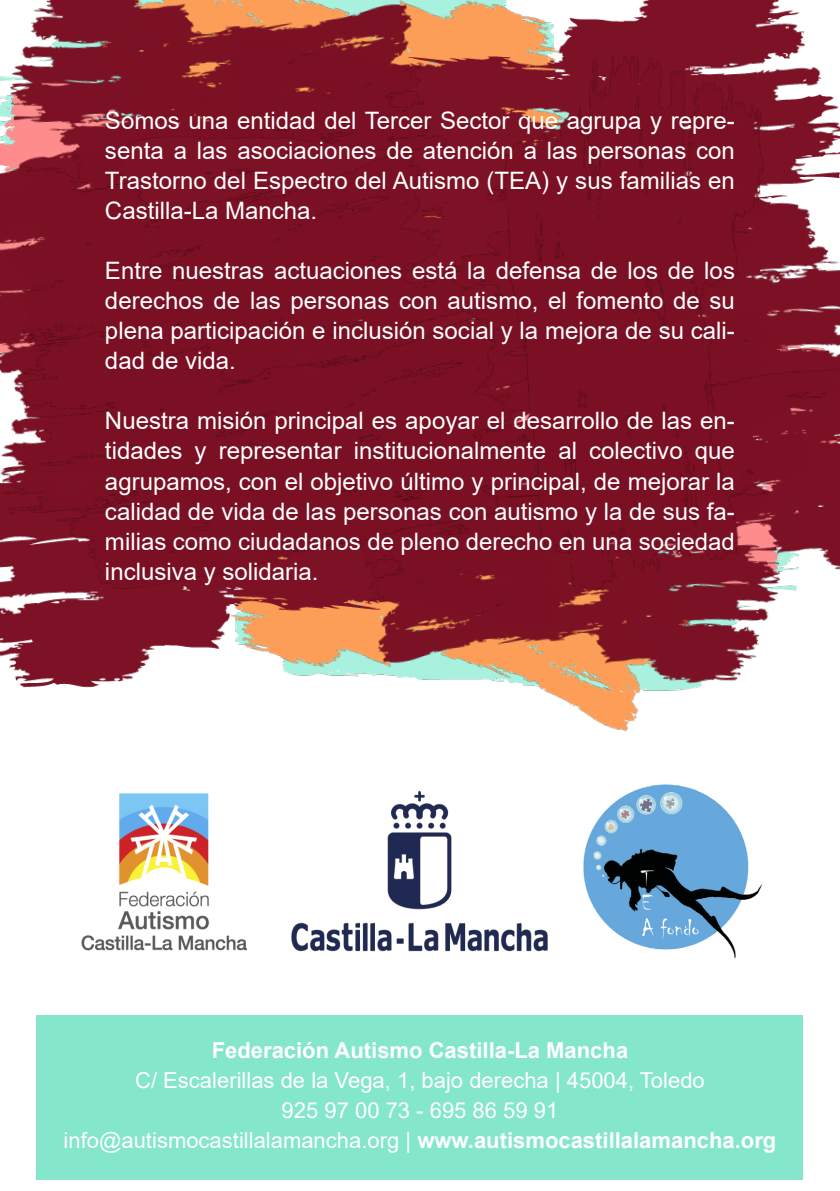
<style>
.page{position:relative;width:840px;height:1191px;background:#fff}
.page>*{position:absolute;margin:0;border:0;box-sizing:border-box;transform-origin:0 0}
.t1{font:24px/30px "Arial";color:#fff;text-align:justify}
.t2{font:22px/30px "Arial";color:#fff;text-align:center}
.t3{font:700 22px "Arial";color:#fff}
.s1{font-weight:700}
</style>
<div class="page">
<div style="left:37px;top:1015px;width:765px;height:164px;background:#84e6cb"></div>
<img style="left:431px;top:0;width:408px;height:150px">
<img style="left:0;top:0;width:431px;height:81px">
<img style="left:81px;top:793px;width:166px;height:158px">
<img style="left:583px;top:803px;width:180px;height:156px">
<img style="left:291px;top:835px;width:257px;height:117px">
<img style="left:166px;top:710px;width:552px;height:125px">
<img style="left:9px;top:657px;width:348px;height:31px">
<img style="left:357px;top:601px;width:416px;height:109px">
<img style="left:7px;top:55px;width:439px;height:27px">
<img style="left:0;top:82px;width:446px;height:167px">
<img style="left:801px;top:150px;width:38px;height:170px">
<img style="left:0;top:249px;width:557px;height:408px">
<img style="left:529px;top:320px;width:310px;height:281px">
<img style="left:446px;top:36px;width:355px;height:563px">
<p class="t1" style="left:105px;top:106px;width:631px">Somos una entidad del Tercer Sector que agrupa y repre&shy;senta a las asociaciones de atención a las personas con Trastorno del Espectro del Autismo (TEA) y sus familias en Castilla-La Mancha.</p>
<p class="t1" style="left:105px;top:256px;width:631px">Entre nuestras actuaciones está la defensa de los de los derechos de las personas con autismo, el fomento de su plena participación e inclusión social y la mejora de su cali&shy;dad de vida.</p>
<p class="t1" style="left:105px;top:406px;width:631px">Nuestra misión principal es apoyar el desarrollo de las en&shy;tidades y representar institucionalmente al colectivo que agrupamos, con el objetivo último y principal, de mejorar la calidad de vida de las personas con autismo y la de sus fa&shy;milias como ciudadanos de pleno derecho en una sociedad inclusiva y solidaria.</p>
<p class="t3" style="left:211px;top:1034px;width:418px">Federación Autismo Castilla-La Mancha</p>
<p class="t2" style="left:64px;top:1064px;width:713px">C/ Escalerillas de la Vega, 1, bajo derecha | 45004, Toledo<br>925 97 00 73 - 695 86 59 91<br>info@autismocastillalamancha.org | <span class="s1">www.autismocastillalamancha.org</span></p>
</div>
